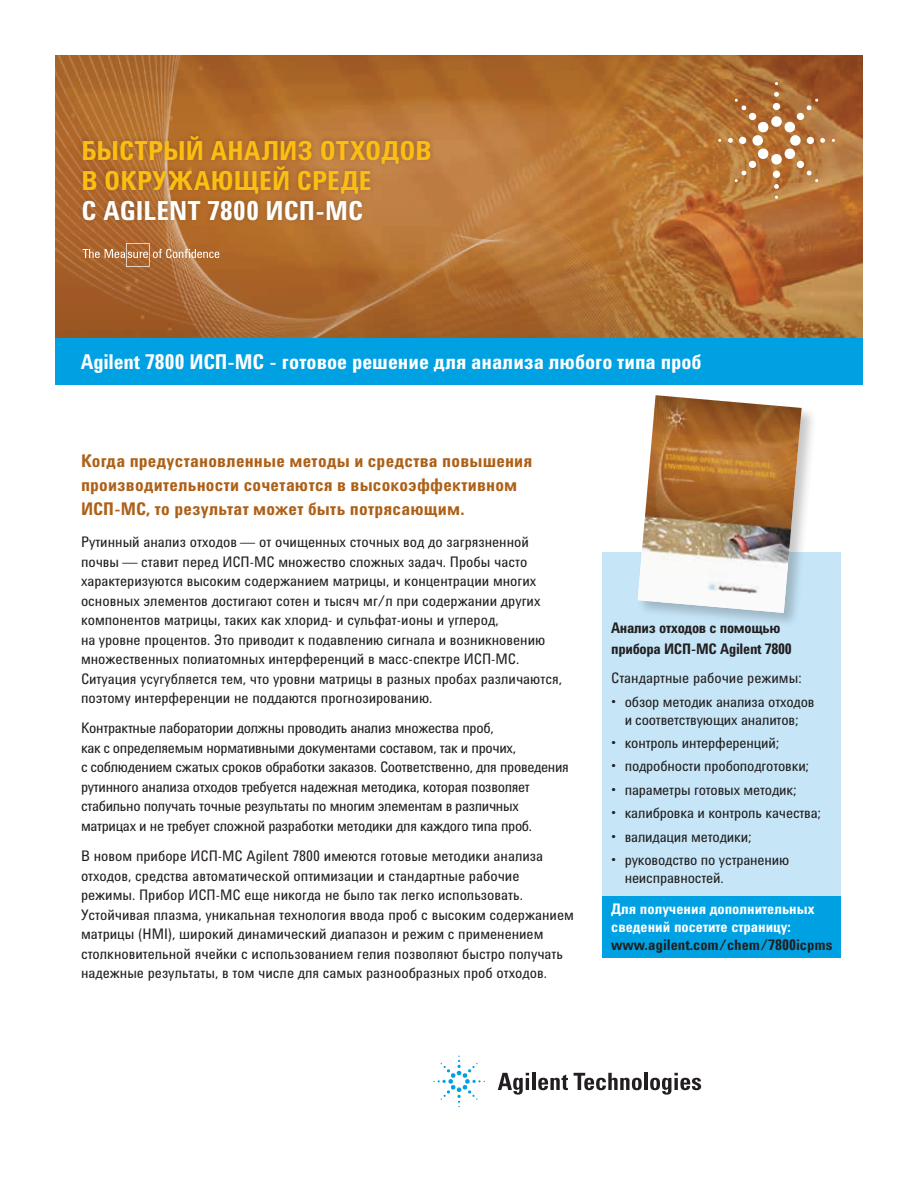
<style>
.page{position:relative;width:918px;height:1188px;background:#fff}
.page>*{position:absolute;margin:0;border:0;box-sizing:border-box;transform-origin:0 0}
.t1{font:700 27px/30px "Agilent Condensed CFF";letter-spacing:.01em;color:#fdbe12}
.t2{font:700 27px "Agilent Condensed CFF";color:#fff}
.t3{font:700 21px "Agilent Condensed CFF";color:#fff}
.t4{font:700 18px/24px "Agilent Condensed CFF";letter-spacing:.01em;color:#ad6118}
.t5{font:15px/19.5px "Agilent Condensed CFF";color:#231f20}
.t6{font:15px/19.5px "Agilent Condensed CFF";letter-spacing:-.02em;color:#231f20}
.t7{font:700 15px/18px "Agilent Condensed CFF";color:#fff}
.t8{font:700 15px/21px "Agilent Condensed CFF";letter-spacing:-.02em;color:#231f20}
.t9{font:700 15px "Agilent Condensed CFF";color:#231f20}
</style>
<div class="page">
<img style="left:55px;top:55px;width:808px;height:284px">
<div style="left:78px;top:131px;width:358px;height:94px;background:#231f20;opacity:.25"></div>
<div style="left:55px;top:339px;width:808px;height:46px;background:#00a1e3"></div>
<div style="left:603px;top:552px;width:238px;height:356px;background:#c6e6f8"></div>
<div style="left:603px;top:896px;width:238px;height:62px;background:#00a1e3"></div>
<div style="left:636px;top:394px;width:181px;height:235px;background:#231f20;opacity:.25"></div>
<img style="left:638px;top:395px;width:164px;height:218px">
<svg style="left:728px;top:92px;width:97px;height:97px;background:#bc8450"></svg>
<svg style="left:498px;top:1073px;width:31px;height:22px"></svg>
<hr style="left:532px;top:1073px;width:4px;height:17px;background:#231f20">
<svg style="left:538px;top:1075px;width:30px;height:15px"></svg>
<svg style="left:574px;top:1073px;width:68px;height:17px"></svg>
<hr style="left:644px;top:1073px;width:4px;height:17px;background:#231f20">
<svg style="left:650px;top:1073px;width:51px;height:22px"></svg>
<svg style="left:433px;top:1056px;width:52px;height:51px"></svg>
<svg style="left:83px;top:243px;width:136px;height:24px;background:#b87d4d"></svg>
<h1 class="t1" style="left:81px;top:134px;width:352px">БЫСТРЫЙ АНАЛИЗ ОТХОДОВ<br>В ОКРУЖАЮЩЕЙ СРЕДЕ</h1>
<h1 class="t2" style="left:81px;top:190px;width:283px">С AGILENT 7800 ИСП-МС</h1>
<h2 class="t3" style="left:81px;top:346px;width:622px">Agilent 7800 ИСП-МС - готовое решение для анализа любого типа проб</h2>
<p class="t4" style="left:81px;top:448px;width:453px">Когда предустановленные методы и средства повышения производительности сочетаются в высокоэффективном<br>ИСП-МС, то результат может быть потрясающим.</p>
<p class="t5" style="left:81px;top:532px;width:482px">Рутинный анализ отходов — от очищенных сточных вод до загрязненной почвы — ставит перед ИСП-МС множество сложных задач. Пробы часто характеризуются высоким содержанием матрицы, и концентрации многих основных элементов достигают сотен и тысяч мг/л при содержании других компонентов матрицы, таких как хлорид- и сульфат-ионы и углерод,<br>на уровне процентов. Это приводит к подавлению сигнала и возникновению множественных полиатомных интерференций в масс-спектре ИСП-МС.<br>Ситуация усугубляется тем, что уровни матрицы в разных пробах различаются, поэтому интерференции не поддаются прогнозированию.</p>
<p class="t6" style="left:81px;top:718px;width:489px">Контрактные лаборатории должны проводить анализ множества проб,<br>как с определяемым нормативными документами составом, так и прочих,<br>с соблюдением сжатых сроков обработки заказов. Соответственно, для проведения рутинного анализа отходов требуется надежная методика, которая позволяет стабильно получать точные результаты по многим элементам в различных матрицах и не требует сложной разработки методики для каждого типа проб.</p>
<p class="t5" style="left:81px;top:846px;width:494px">В новом приборе ИСП-МС Agilent 7800 имеются готовые методики анализа отходов, средства автоматической оптимизации и стандартные рабочие режимы. Прибор ИСП-МС еще никогда не было так легко использовать.<br>Устойчивая плазма, уникальная технология ввода проб с высоким содержанием матрицы (HMI), широкий динамический диапазон и режим с применением столкновительной ячейки с использованием гелия позволяют быстро получать надежные результаты, в том числе для самых разнообразных проб отходов.</p>
<p class="t8" style="left:611px;top:617px;width:182px">Анализ отходов с помощью прибора ИСП-МС Agilent 7800</p>
<p class="t5" style="left:611px;top:668px;width:192px">Стандартные рабочие режимы:</p>
<p class="t5" style="left:611px;top:692px;width:205px;line-height:18px;text-align:center">• обзор методик анализа отходов и соответствующих аналитов;</p>
<p class="t5" style="left:611px;top:732px;width:169px">• контроль интерференций;</p>
<p class="t5" style="left:611px;top:756px;width:199px">• подробности пробоподготовки;</p>
<p class="t5" style="left:611px;top:779px;width:187px">• параметры готовых методик;</p>
<p class="t5" style="left:611px;top:803px;width:211px">• калибровка и контроль качества;</p>
<p class="t5" style="left:611px;top:826px;width:142px">• валидация методики;</p>
<p class="t5" style="left:625px;top:850px;width:166px;line-height:18px;text-indent:-14px">• руководство по устранению неисправностей.</p>
<p class="t7" style="left:611px;top:900px;width:205px">Для получения дополнительных сведений посетите страницу:</p>
<p class="t9" style="left:611px;top:934px;width:223px">www.agilent.com/chem/7800icpms</p>
</div>
